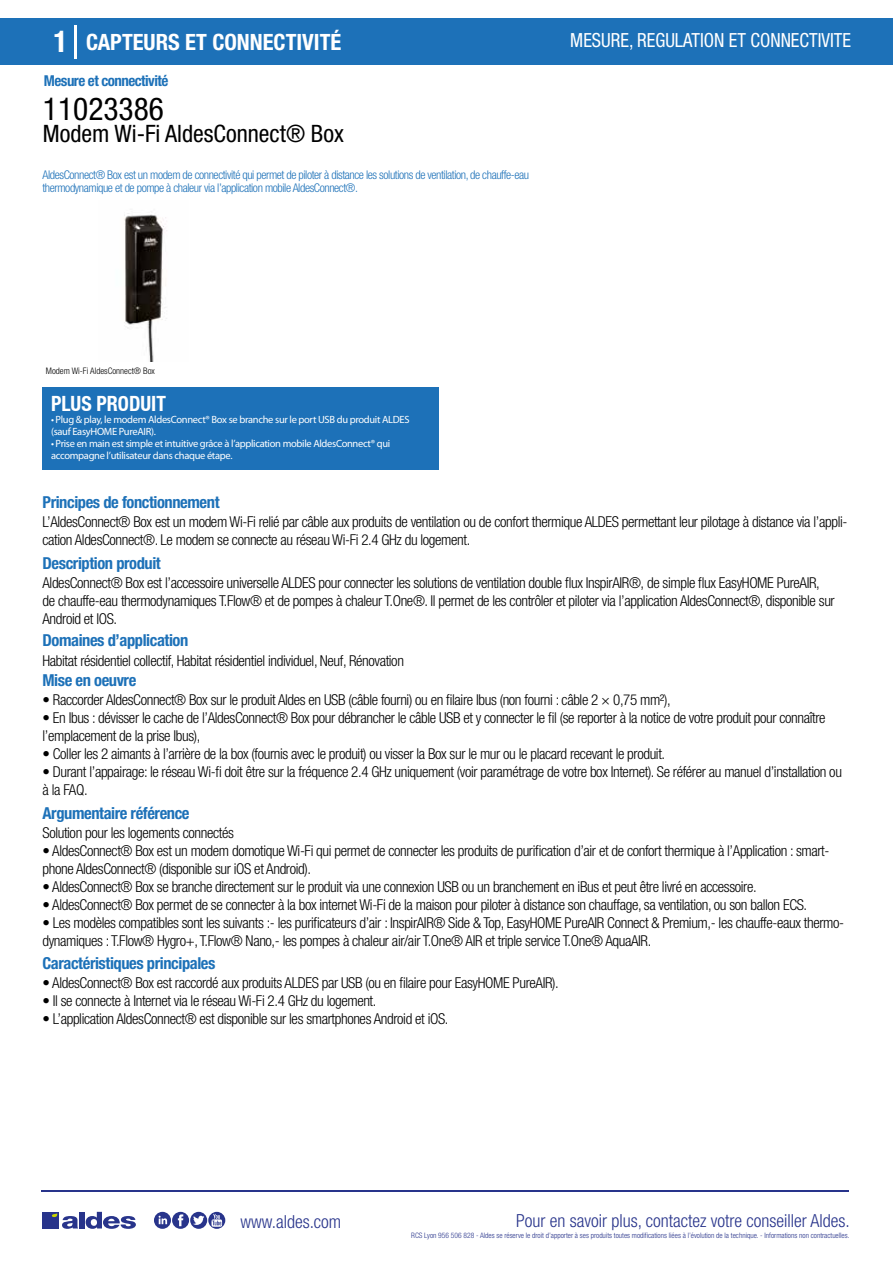
<style>
.page{position:relative;width:893px;height:1263px;background:#fff}
.page>*{position:absolute;margin:0;border:0;box-sizing:border-box;transform-origin:0 0}
.t1{font:condensed 31.5px "Helvetica Neue LT Std";color:#000}
.t2{font:condensed 24px "Helvetica Neue LT Std";color:#000}
.t3{font:700 condensed 22.5px "Helvetica Neue LT Std";color:#fff}
.t4{font:700 condensed 21px "Helvetica Neue";color:#fff;scale:.95 1}
.t5{font:condensed 19.5px "Helvetica Neue LT Std";color:#fff;scale:.95 1}
.t6{font:300 condensed 18px "Helvetica Neue";color:#28348b}
.t7{font:700 condensed 16.5px "Helvetica Neue LT Std";letter-spacing:-.025em;color:#1d71b8}
.t8{font:300 condensed 15px/18px "Helvetica Neue LT Std";letter-spacing:-.025em;color:#000}
.t9{font:700 condensed 15px "Helvetica Neue LT Std";letter-spacing:-.035em;color:#1d71b8}
.t10{font:300 condensed 12px/13.5px "Helvetica Neue LT Std";letter-spacing:-.035em;color:#1d71b8}
.t11{font:10.5px/12px "Myriad Pro";letter-spacing:-.03em;color:#fff}
.t12{font:300 condensed 9px "Helvetica Neue";color:#000}
.t13{font:300 condensed 7.5px "Helvetica Neue";color:#28348b}
.s1{font-size:30px}
</style>
<div class="page">
<div style="left:0;top:18px;width:893px;height:46px;background:#1d71b8"></div>
<div style="left:43px;top:387px;width:396px;height:83px;background:#1d71b8"></div>
<hr style="left:74px;top:25px;width:2px;height:33px;background:#fff">
<svg style="left:124px;top:213px;width:43px;height:149px"></svg>
<hr style="left:41px;top:1190px;width:808px;height:1px;background:#28348b">
<svg style="left:154px;top:1212px;width:71px;height:17px"></svg>
<div style="left:42px;top:1212px;width:17px;height:16px;background:#28348b"></div>
<div style="left:79px;top:1212px;width:5px;height:16px;background:#28348b"></div>
<svg style="left:86px;top:1212px;width:50px;height:17px"></svg>
<svg style="left:52px;top:1213px;width:26px;height:16px"></svg>
<h3 class="t3" style="left:54px;top:28px;width:289px"><span class="s1">1</span> CAPTEURS ET CONNECTIVITÉ</h3>
<h3 class="t5" style="left:570px;top:29px;width:297px">MESURE, REGULATION ET CONNECTIVITE</h3>
<p class="t9" style="left:44px;top:71px;width:126px">Mesure et connectivité</p>
<h1 class="t1" style="left:43px;top:91px;width:122px">11023386</h1>
<h2 class="t2" style="left:43px;top:120px;width:302px">Modem Wi-Fi AldesConnect® Box</h2>
<p class="t10" style="left:43px;top:167px;width:488px">AldesConnect® Box est un modem de connectivité qui permet de piloter à distance les solutions de ventilation, de chauffe-eau thermodynamique et de pompe à chaleur via l’application mobile AldesConnect®.</p>
<p class="t12" style="left:46px;top:365px;width:66px">AldesConnect® Box</p>
<p class="t12" style="left:46px;top:365px;width:110px">Modem Wi-Fi AldesConnect® Box</p>
<h3 class="t4" style="left:51px;top:391px;width:122px">PLUS PRODUIT</h3>
<p class="t11" style="left:51px;top:413px;width:360px">• Plug &amp; play, le modem AldesConnect® Box se branche sur le port USB du produit ALDES (sauf EasyHOME PureAIR).</p>
<p class="t11" style="left:51px;top:437px;width:341px">• Prise en main est simple et intuitive grâce à l’application mobile AldesConnect® qui accompagne l’utilisateur dans chaque étape.</p>
<p class="t7" style="left:43px;top:492px;width:179px">Principes de fonctionnement</p>
<p class="t8" style="left:43px;top:513px;width:806px">L’AldesConnect® Box est un modem Wi-Fi relié par câble aux produits de ventilation ou de confort thermique ALDES permettant leur pilotage à distance via l’appli&shy;cation AldesConnect®. Le modem se connecte au réseau Wi-Fi 2.4 GHz du logement.</p>
<p class="t8" style="left:43px;top:573px;width:794px">AldesConnect® Box est l’accessoire universelle ALDES pour connecter les solutions de ventilation double flux InspirAIR®, de simple flux EasyHOME PureAIR, de chauffe-eau thermodynamiques T.Flow® et de pompes à chaleur T.One®. Il permet de les contrôler et piloter via l’application AldesConnect®, disponible sur<br>Android et IOS.</p>
<p class="t8" style="left:43px;top:651px;width:363px">Habitat résidentiel collectif, Habitat résidentiel individuel, Neuf, Rénovation</p>
<p class="t8" style="left:43px;top:691px;width:630px">• Raccorder AldesConnect® Box sur le produit Aldes en USB (câble fourni) ou en filaire Ibus (non fourni : câble 2 × 0,75 mm²),</p>
<p class="t8" style="left:43px;top:709px;width:785px">• En Ibus : dévisser le cache de l’AldesConnect® Box pour débrancher le câble USB et y connecter le fil (se reporter à la notice de votre produit pour connaître l’emplacement de la prise Ibus),</p>
<p class="t8" style="left:43px;top:745px;width:624px">• Coller les 2 aimants à l’arrière de la box (fournis avec le produit) ou visser la Box sur le mur ou le placard recevant le produit.</p>
<p class="t8" style="left:43px;top:763px;width:801px">• Durant l’appairage: le réseau Wi-fi doit être sur la fréquence 2.4 GHz uniquement (voir paramétrage de votre box Internet). Se référer au manuel d’installation ou à la FAQ.</p>
<p class="t7" style="left:43px;top:553px;width:120px">Description produit</p>
<p class="t7" style="left:43px;top:630px;width:147px">Domaines d’application</p>
<p class="t7" style="left:43px;top:670px;width:95px">Mise en oeuvre</p>
<p class="t7" style="left:43px;top:803px;width:149px">Argumentaire référence</p>
<p class="t8" style="left:43px;top:824px;width:193px">Solution pour les logements connectés</p>
<p class="t8" style="left:43px;top:842px;width:788px">• AldesConnect® Box est un modem domotique Wi-Fi qui permet de connecter les produits de purification d’air et de confort thermique à l’Application : smart&shy;phone AldesConnect® (disponible sur iOS et Android).</p>
<p class="t8" style="left:43px;top:878px;width:716px">• AldesConnect® Box se branche directement sur le produit via une connexion USB ou un branchement en iBus et peut être livré en accessoire.</p>
<p class="t8" style="left:43px;top:896px;width:766px">• AldesConnect® Box permet de se connecter à la box internet Wi-Fi de la maison pour piloter à distance son chauffage, sa ventilation, ou son ballon ECS.</p>
<p class="t8" style="left:43px;top:914px;width:803px">• Les modèles compatibles sont les suivants :- les purificateurs d’air : InspirAIR® Side &amp; Top, EasyHOME PureAIR Connect &amp; Premium,- les chauffe-eaux thermo&shy;dynamiques : T.Flow® Hygro+, T.Flow® Nano,- les pompes à chaleur air/air T.One® AIR et triple service T.One® AquaAIR.</p>
<p class="t7" style="left:43px;top:953px;width:174px">Caractéristiques principales</p>
<p class="t8" style="left:43px;top:974px;width:518px">• AldesConnect® Box est raccordé aux produits ALDES par USB (ou en filaire pour EasyHOME PureAIR).</p>
<p class="t8" style="left:43px;top:992px;width:335px">• Il se connecte à Internet via le réseau Wi-Fi 2.4 GHz du logement.</p>
<p class="t8" style="left:43px;top:1010px;width:407px">• L’application AldesConnect® est disponible sur les smartphones Android et iOS.</p>
<p class="t6" style="left:240px;top:1211px;width:102px">www.aldes.com</p>
<p class="t6" style="left:516px;top:1211px;width:335px">Pour en savoir plus, contactez votre conseiller Aldes.</p>
<p class="t13" style="left:411px;top:1230px;width:440px">RCS Lyon 956 506 828 - Aldes se réserve le droit d’apporter à ses produits toutes modifications liées à l’évolution de la technique. - Informations non contractuelles.</p>
</div>
